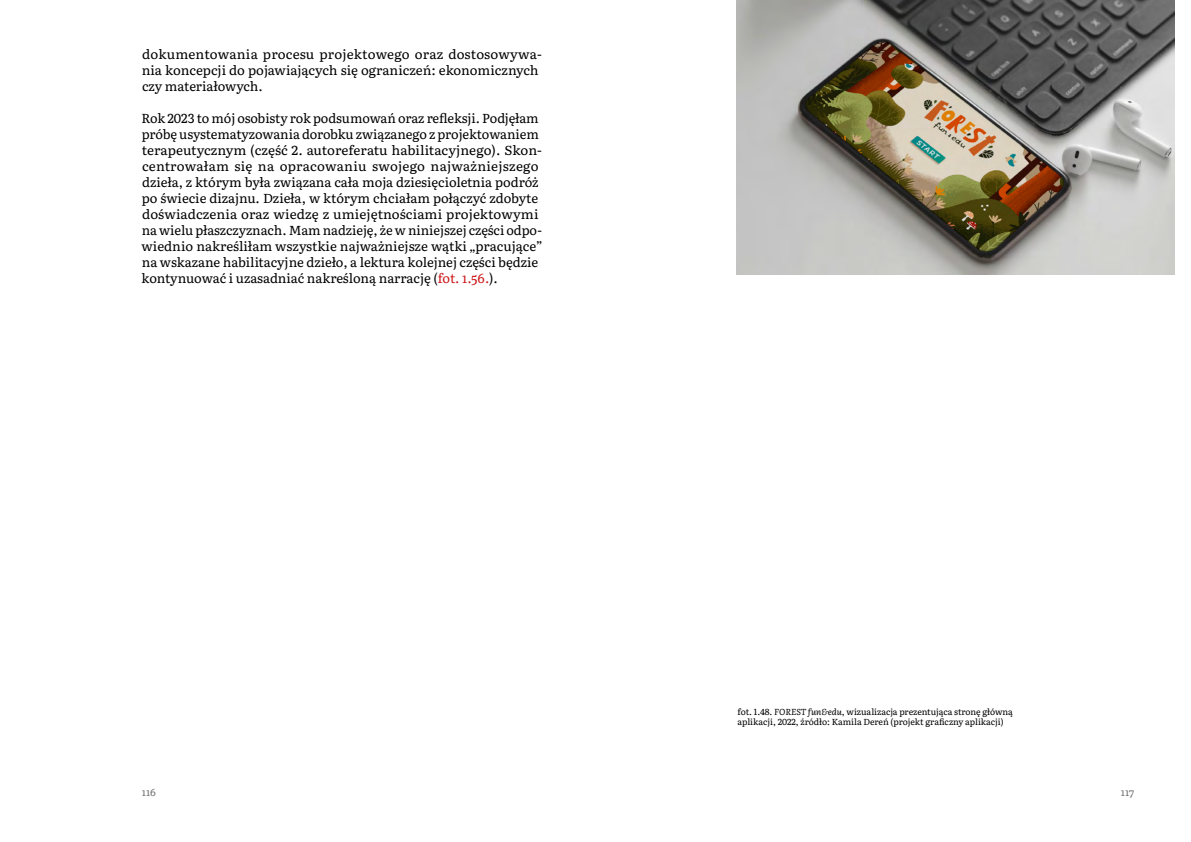
<style>
.page{position:relative;width:1191px;height:842px;background:#fff}
.page>*{position:absolute;margin:0;border:0;box-sizing:border-box;transform-origin:0 0}
.t1{font:13px/16px "Literata";color:#000}
.t2{font:10px "Literata";color:#706f6f}
.t3{font:8.7px/10.7px "Literata";color:#000}
.s1{color:#cd1719}
.s2{font-style:italic}
</style>
<div class="page">
<img style="left:736px;top:0;width:439px;height:274px">
<p class="t1" style="left:142px;top:45px;width:402px">dokumentowania procesu projektowego oraz dostosowywa&shy;nia koncepcji do pojawiających się ograniczeń: ekonomicznych czy materiałowych.</p>
<p class="t1" style="left:141px;top:109px;width:403px">Rok 2023 to mój osobisty rok podsumowań oraz refleksji. Podjęłam próbę usystematyzowania dorobku związanego z projektowaniem terapeutycznym (część 2. autoreferatu habilitacyjnego). Skon&shy;centrowałam się na opracowaniu swojego najważniejszego dzieła, z którym była związana cała moja dziesięcioletnia podróż po świecie dizajnu. Dzieła, w którym chciałam połączyć zdobyte doświadczenia oraz wiedzę z umiejętnościami projektowymi na wielu płaszczyznach. Mam nadzieję, że w niniejszej części odpo&shy;wiednio nakreśliłam wszystkie najważniejsze wątki „pracujące” na wskazane habilitacyjne dzieło, a lektura kolejnej części będzie kontynuować i uzasadniać nakreśloną narrację (<span class="s1">fot. 1.56.</span>).</p>
<p class="t3" style="left:737px;top:705px;width:277px">fot. 1.48. <span class="s2">FOREST fun&amp;edu</span>, wizualizacja prezentująca stronę główną aplikacji, 2022, źródło: Kamila Dereń (projekt graficzny aplikacji)</p>
<p class="t2" style="left:142px;top:784px;width:16px">116</p>
<p class="t2" style="left:1120px;top:784px;width:15px">117</p>
</div>
